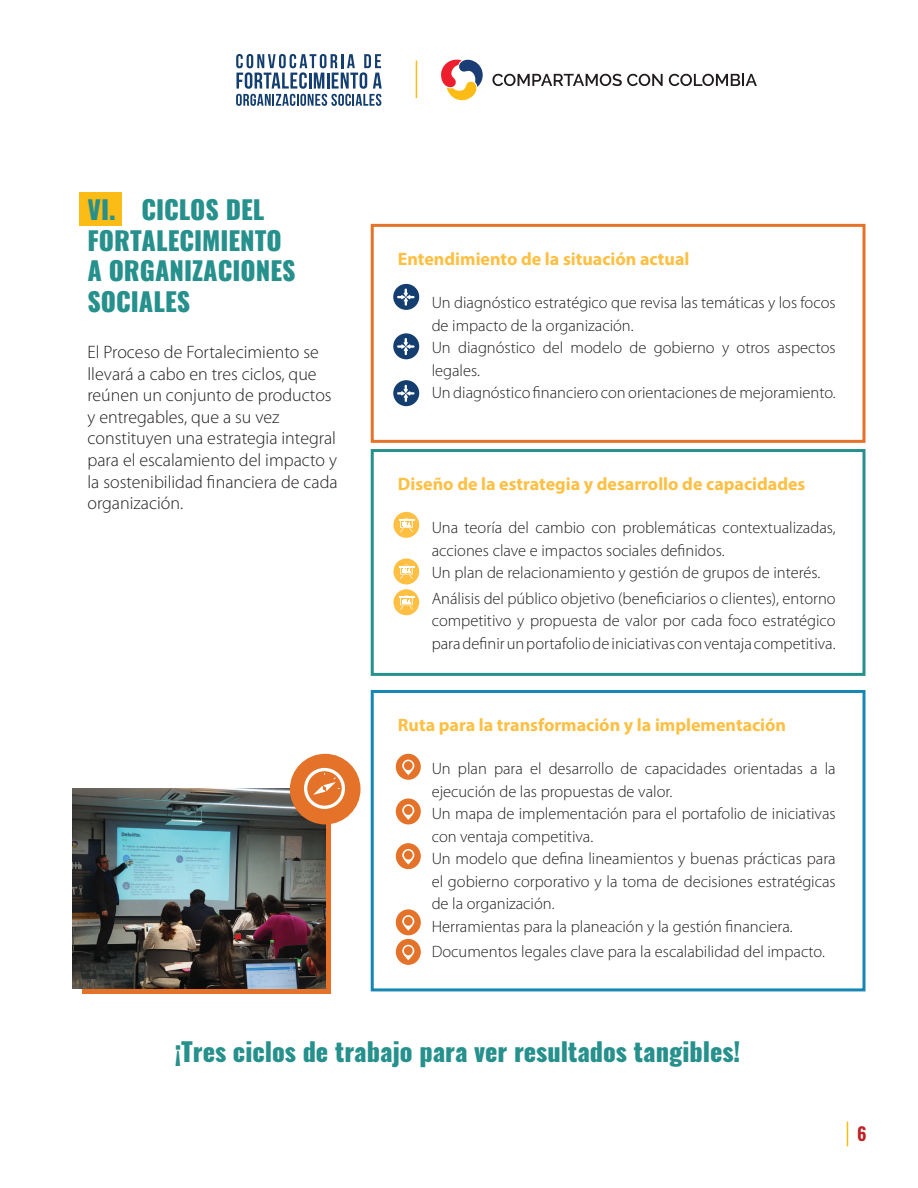
<style>
.page{position:relative;width:918px;height:1188px;background:#fff}
.page>*{position:absolute;margin:0;border:0;box-sizing:border-box;transform-origin:0 0}
.t1{font:800 25.5px/30.6px "Oswald";color:#26908c}
.t2{font:300 18px/21.6px "Myriad Pro";color:#231f20}
.t3{font:700 18px "Myriad Pro";color:#febf42}
.t4{font:600 18px "Oswald";color:#bf2025}
.t5{font:300 16.5px/22.5px "Myriad Pro";color:#231f20}
</style>
<div class="page">
<svg style="left:236px;top:54px;width:146px;height:52px"></svg>
<hr style="left:416px;top:61px;width:1px;height:37px;background:#fabc15">
<svg style="left:847px;top:1122px;width:1px;height:24px"></svg>
<svg style="left:441px;top:59px;width:42px;height:42px"></svg>
<svg style="left:492px;top:74px;width:171px;height:12px"></svg>
<svg style="left:669px;top:74px;width:88px;height:12px"></svg>
<div style="left:80px;top:192px;width:42px;height:33px;background:#fabc15"></div>
<div style="left:371px;top:224px;width:495px;height:219px;border:3px solid #e47228"></div>
<div style="left:371px;top:690px;width:495px;height:301px;border:3px solid #1686b5"></div>
<div style="left:371px;top:449px;width:495px;height:227px;border:3px solid #26908c"></div>
<div style="left:82px;top:796px;width:249px;height:198px;background:#e47228"></div>
<img style="left:72px;top:788px;width:253px;height:201px">
<div style="left:290px;top:754px;width:71px;height:70px;background:#e47228;border-radius:50%"></div>
<div style="left:304px;top:768px;width:41px;height:41px;background:#fff;border-radius:50%"></div>
<div style="left:307px;top:771px;width:35px;height:35px;background:#e47228;border-radius:50%"></div>
<svg style="left:313px;top:773px;width:27px;height:22px"></svg>
<div style="left:393px;top:284px;width:26px;height:26px;background:#133e6f;border-radius:50%"></div>
<svg style="left:397px;top:289px;width:18px;height:17px"></svg>
<div style="left:393px;top:333px;width:26px;height:26px;background:#133e6f;border-radius:50%"></div>
<svg style="left:397px;top:338px;width:18px;height:17px"></svg>
<div style="left:393px;top:380px;width:26px;height:26px;background:#133e6f;border-radius:50%"></div>
<svg style="left:397px;top:385px;width:18px;height:17px"></svg>
<div style="left:393px;top:512px;width:26px;height:26px;background:#febf42;border-radius:50%"></div>
<svg style="left:399px;top:518px;width:16px;height:14px"></svg>
<div style="left:393px;top:558px;width:26px;height:26px;background:#febf42;border-radius:50%"></div>
<svg style="left:399px;top:564px;width:16px;height:15px"></svg>
<div style="left:393px;top:589px;width:26px;height:26px;background:#febf42;border-radius:50%"></div>
<svg style="left:399px;top:595px;width:16px;height:15px"></svg>
<div style="left:396px;top:754px;width:25px;height:26px;background:#e47228;border-radius:50%"></div>
<svg style="left:402px;top:760px;width:12px;height:15px"></svg>
<div style="left:404px;top:761px;width:9px;height:9px;background:#e47228;border-radius:50%"></div>
<div style="left:396px;top:798px;width:25px;height:26px;background:#e47228;border-radius:50%"></div>
<svg style="left:402px;top:804px;width:12px;height:16px"></svg>
<div style="left:404px;top:806px;width:9px;height:9px;background:#e47228;border-radius:50%"></div>
<div style="left:396px;top:843px;width:25px;height:26px;background:#e47228;border-radius:50%"></div>
<svg style="left:402px;top:849px;width:12px;height:16px"></svg>
<div style="left:404px;top:851px;width:9px;height:9px;background:#e47228;border-radius:50%"></div>
<div style="left:396px;top:909px;width:25px;height:26px;background:#e47228;border-radius:50%"></div>
<svg style="left:402px;top:915px;width:12px;height:16px"></svg>
<div style="left:404px;top:917px;width:9px;height:9px;background:#e47228;border-radius:50%"></div>
<div style="left:396px;top:939px;width:25px;height:26px;background:#e47228;border-radius:50%"></div>
<svg style="left:402px;top:945px;width:12px;height:15px"></svg>
<div style="left:404px;top:946px;width:9px;height:9px;background:#e47228;border-radius:50%"></div>
<h1 class="t1" style="left:87px;top:195px;width:209px">VI. CICLOS DEL<br>FORTALECIMIENTO<br>A ORGANIZACIONES<br>SOCIALES</h1>
<p class="t2" style="left:87px;top:341px;width:252px">El Proceso de Fortalecimiento se llevará a cabo en tres ciclos, que reúnen un conjunto de productos y entregables, que a su vez constituyen una estrategia integral para el escalamiento del impacto y la sostenibilidad financiera de cada organización.</p>
<p class="t3" style="left:398px;top:247px;width:293px">Entendimiento de la situación actual</p>
<p class="t5" style="left:432px;top:291px;width:406px">Un diagnóstico estratégico que revisa las temáticas y los focos de impacto de la organización.<br>Un diagnóstico del modelo de gobierno y otros aspectos legales.<br>Un diagnóstico financiero con orientaciones de mejoramiento.</p>
<p class="t3" style="left:398px;top:472px;width:409px">Diseño de la estrategia y desarrollo de capacidades</p>
<p class="t5" style="left:432px;top:517px;width:406px">Una teoría del cambio con problemáticas contextualizadas, acciones clave e impactos sociales definidos.<br>Un plan de relacionamiento y gestión de grupos de interés.</p>
<p class="t5" style="left:432px;top:587px;width:406px;text-align:justify">Análisis del público objetivo (beneficiarios o clientes), entorno competitivo y propuesta de valor por cada foco estratégico para definir un portafolio de iniciativas con ventaja competitiva.</p>
<p class="t3" style="left:398px;top:713px;width:390px">Ruta para la transformación y la implementación</p>
<p class="t5" style="left:432px;top:757px;width:406px">Un plan para el desarrollo de capacidades orientadas a la ejecución de las propuestas de valor.<br>Un mapa de implementación para el portafolio de iniciativas con ventaja competitiva.<br>Un modelo que defina lineamientos y buenas prácticas para el gobierno corporativo y la toma de decisiones estratégicas de la organización.<br>Herramientas para la planeación y la gestión financiera.</p>
<p class="t5" style="left:432px;top:941px;width:395px">Documentos legales clave para la escalabilidad del impacto.</p>
<h1 class="t1" style="left:175px;top:1038px;width:567px">¡Tres ciclos de trabajo para ver resultados tangibles!</h1>
<p class="t4" style="left:857px;top:1121px;width:11px">6</p>
</div>
